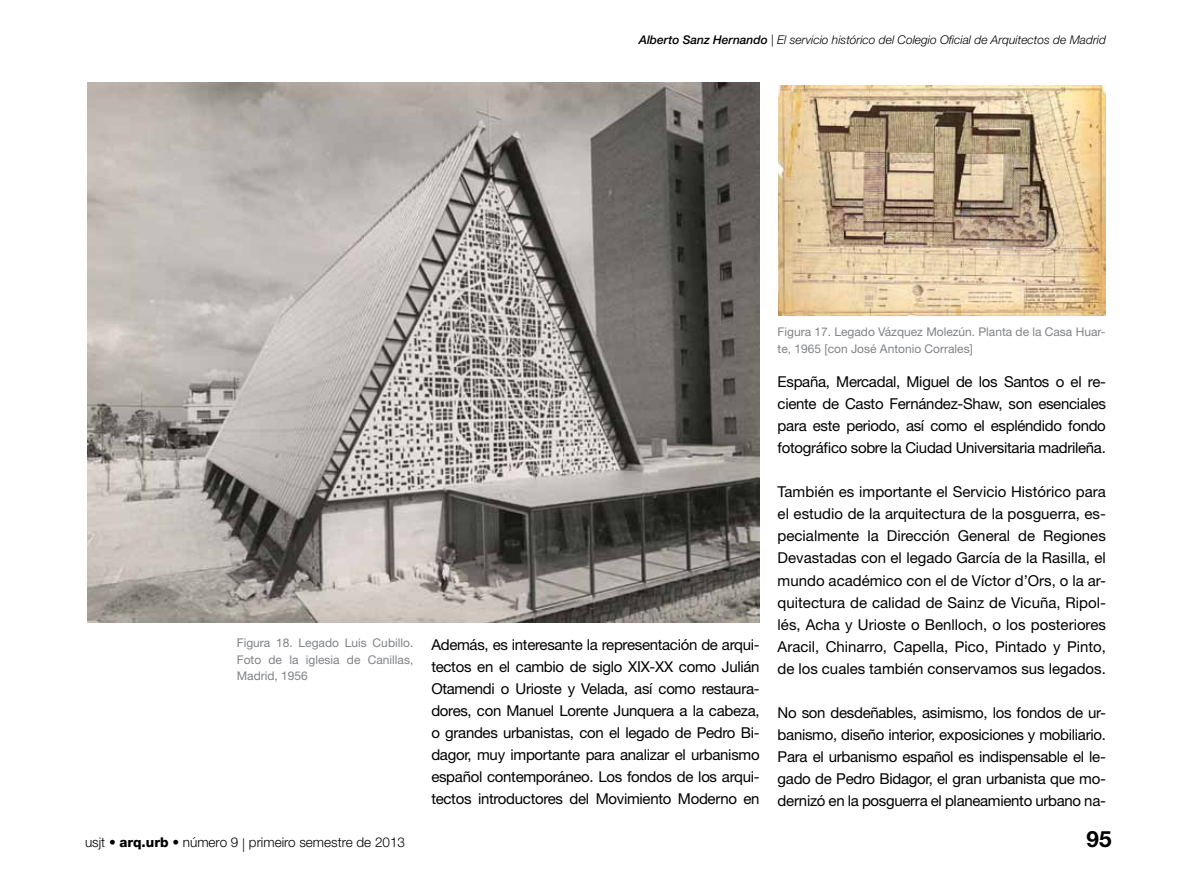
<style>
.page{position:relative;width:1191px;height:893px;background:#fff}
.page>*{position:absolute;margin:0;border:0;box-sizing:border-box;transform-origin:0 0}
.t1{font:700 22.5px "Helvetica Neue LT Std";color:#000}
.t2{font:15px/22px "Helvetica Neue LT Std";letter-spacing:-.02em;color:#000;text-align:justify}
.t3{font:300 13.5px "Helvetica Neue LT Std";color:#000}
.t4{font:12px/16.5px "Helvetica Neue LT Std";color:#808285;text-align:justify}
.t5{font:italic 300 12px "Helvetica Neue LT Std";color:#000}
.s1{font-weight:500}
.s2{font-weight:800}
</style>
<div class="page">
<img style="left:778px;top:85px;width:327px;height:230px">
<img style="left:88px;top:82px;width:671px;height:541px">
<p class="t5" style="left:639px;top:33px;width:468px"><span class="s1">Alberto Sanz Hernando</span> | El servicio histórico del Colegio Oficial de Arquitectos de Madrid</p>
<p class="t4" style="left:237px;top:635px;width:178px">Figura 18. Legado Luis Cubillo.<br>Foto de la iglesia de Canillas, Madrid, 1956</p>
<p class="t2" style="left:431px;top:633px;width:330px">Además, es interesante la representación de arqui&shy;tectos en el cambio de siglo XIX-XX como Julián Otamendi o Urioste y Velada, así como restaura&shy;dores, con Manuel Lorente Junquera a la cabeza, o grandes urbanistas, con el legado de Pedro Bi&shy;dagor, muy importante para analizar el urbanismo español contemporáneo. Los fondos de los arqui&shy;tectos introductores del Movimiento Moderno en</p>
<p class="t4" style="left:777px;top:323px;width:329px">Figura 17. Legado Vázquez Molezún. Planta de la Casa Huar&shy;te, 1965 [con José Antonio Corrales]</p>
<p class="t2" style="left:777px;top:370px;width:330px">España, Mercadal, Miguel de los Santos o el re&shy;ciente de Casto Fernández-Shaw, son esenciales para este periodo, así como el espléndido fondo fotográfico sobre la Ciudad Universitaria madrileña.</p>
<p class="t2" style="left:777px;top:481px;width:330px">También es importante el Servicio Histórico para el estudio de la arquitectura de la posguerra, es&shy;pecialmente la Dirección General de Regiones Devastadas con el legado García de la Rasilla, el mundo académico con el de Víctor d’Ors, o la ar&shy;quitectura de calidad de Sainz de Vicuña, Ripol&shy;lés, Acha y Urioste o Benlloch, o los posteriores Aracil, Chinarro, Capella, Pico, Pintado y Pinto, de los cuales también conservamos sus legados.</p>
<p class="t2" style="left:777px;top:701px;width:330px">No son desdeñables, asimismo, los fondos de ur&shy;banismo, diseño interior, exposiciones y mobiliario.<br>Para el urbanismo español es indispensable el le&shy;gado de Pedro Bidagor, el gran urbanista que mo&shy;dernizó en la posguerra el planeamiento urbano na-</p>
<p class="t3" style="left:85px;top:834px;width:321px">usjt • <span class="s2">arq.urb</span> • número 9 | primeiro semestre de 2013</p>
<h1 class="t1" style="left:1086px;top:825px;width:27px">95</h1>
</div>
